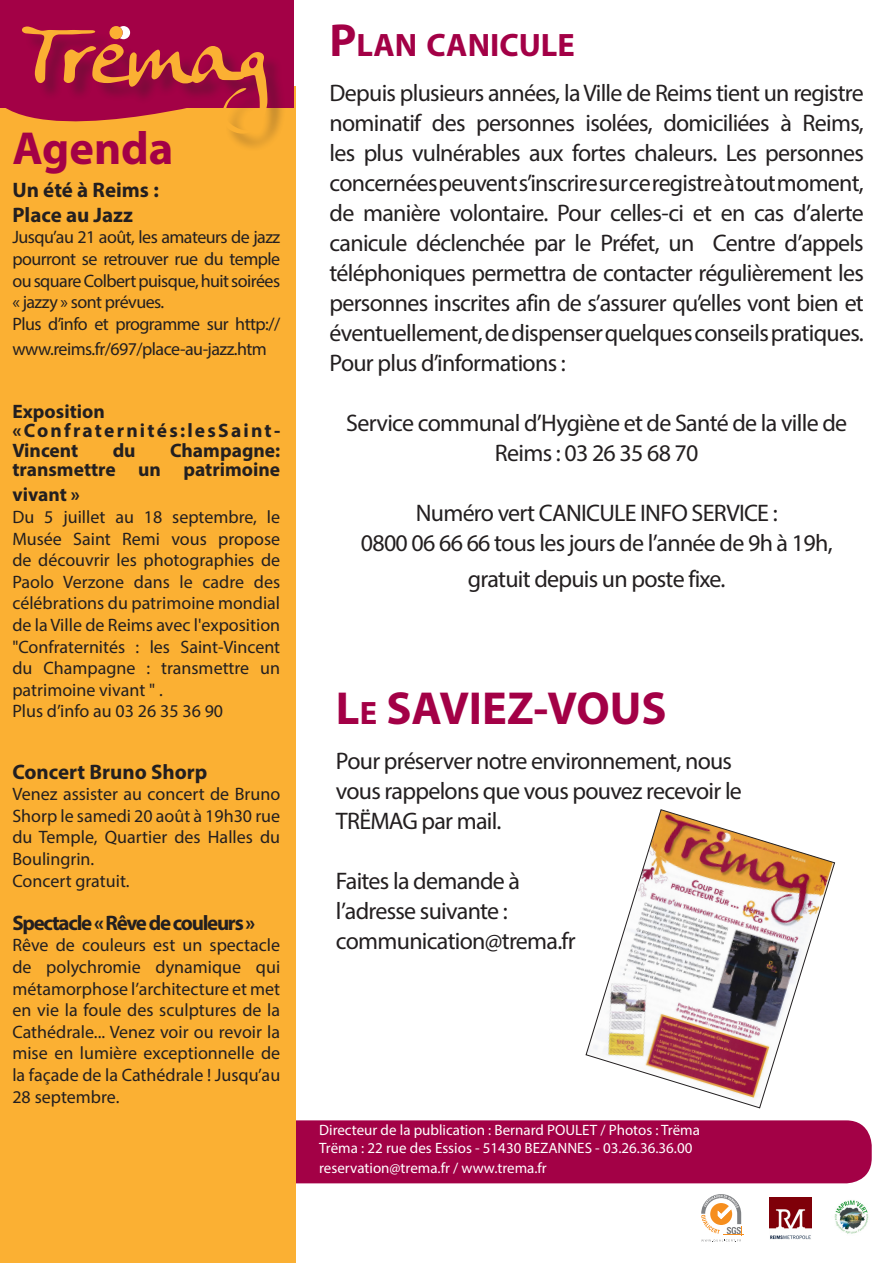
<style>
.page{position:relative;width:893px;height:1263px;background:#fff}
.page>*{position:absolute;margin:0;border:0;box-sizing:border-box;transform-origin:0 0}
.t1{font:700 46.5px "Myriad Pro";color:#a30046}
.t2{font:700 46.5px "Myriad Pro";color:#a30146}
.t3{font:700 32.55px "Myriad Pro";color:#a30046}
.t4{font:24px/30px "Myriad Pro";letter-spacing:-.03em;color:#231f20;text-align:justify}
.t5{font:700 21px "Myriad Pro";letter-spacing:-.005em;color:#231f20}
.t6{font:700 21px "Myriad Pro";letter-spacing:-.06em;color:#231f20}
.t7{font:700 19.5px/19.5px "Myriad Pro";color:#231f20;text-align:right}
.t8{font:700 19.5px/19.5px "Myriad Pro";letter-spacing:.115em;color:#231f20}
.t9{font:18px/21.6px "Myriad Pro";color:#231f20;text-align:justify}
.t10{font:18px/25.2px "Myriad Pro";letter-spacing:-.03em;color:#231f20}
.t11{font:15px/19.8px "Myriad Pro";color:#fff}
.s1{font-size:46.5px}
.s2{font-size:32.55px}
</style>
<div class="page">
<div style="left:227px;top:1120px;width:645px;height:63px;background:#a30146;border-radius:26px"></div>
<img style="left:769px;top:1197px;width:42px;height:43px">
<img style="left:834px;top:1200px;width:35px;height:34px">
<svg style="left:701px;top:1194px;width:43px;height:48px"></svg>
<div style="left:0;top:87px;width:296px;height:1176px;background:#fbb033"></div>
<div style="left:0;top:0;width:293px;height:108px;background:#a30146"></div>
<div style="left:25px;top:29px;width:261px;height:123px;background:#231f20;opacity:.3"></div>
<svg style="left:6px;top:26px;width:261px;height:124px"></svg>
<div style="left:109px;top:26px;width:14px;height:13px;background:#fbb033;border-radius:50%"></div>
<svg style="left:586px;top:809px;width:249px;height:299px"></svg>
<p class="t2" style="left:12px;top:118px;width:163px">Agenda</p>
<p class="t5" style="left:12px;top:176px;width:148px">Un été à Reims :</p>
<p class="t5" style="left:12px;top:201px;width:122px">Place au Jazz</p>
<p class="t9" style="left:12px;top:226px;width:269px">Jusqu’au 21 août, les amateurs de jazz pourront se retrouver rue du temple ou square Colbert puisque, huit soirées « jazzy » sont prévues.</p>
<p class="t10" style="left:12px;top:311px;width:269px">Plus d’info et programme sur http:// www.reims.fr/697/place-au-jazz.htm</p>
<p class="t7" style="left:12px;top:401px;width:94px">Exposition</p>
<p class="t8" style="left:12px;top:420px;width:269px">«Confraternités:lesSaint-<br>Vincent</p>
<p class="t7" style="left:12px;top:440px;width:269px">Champagne:<br>transmettre un patrimoine</p>
<p class="t7" style="left:12px;top:484px;width:69px">vivant »</p>
<p class="t9" style="left:12px;top:506px;width:269px">Du 5 juillet au 18 septembre, le Musée Saint Remi vous propose de découvrir les photographies de Paolo Verzone dans le cadre des célébrations du patrimoine mondial de la Ville de Reims avec l'exposition "Confraternités : les Saint-Vincent du Champagne : transmettre un patrimoine vivant " .</p>
<p class="t9" style="left:12px;top:700px;width:212px">Plus d’info au 03 26 35 36 90</p>
<p class="t7" style="left:113px;top:440px;width:24px">du</p>
<p class="t5" style="left:12px;top:758px;width:196px">Concert Bruno Shorp</p>
<p class="t9" style="left:12px;top:783px;width:269px">Venez assister au concert de Bruno Shorp le samedi 20 août à 19h30 rue du Temple, Quartier des Halles du Boulingrin.</p>
<p class="t9" style="left:12px;top:869px;width:119px">Concert gratuit.</p>
<p class="t6" style="left:12px;top:909px;width:244px">Spectacle « Rêve de couleurs »</p>
<p class="t9" style="left:12px;top:934px;width:269px">Rêve de couleurs est un spectacle de polychromie dynamique qui métamorphose l’architecture et met en vie la foule des sculptures de la Cathédrale... Venez voir ou revoir la mise en lumière exceptionnelle de la façade de la Cathédrale ! Jusqu’au 28 septembre.</p>
<p class="t3" style="left:330px;top:24px;width:247px"><span class="s1">P</span>LAN CANICULE</p>
<p class="t4" style="left:330px;top:78px;width:536px">Depuis plusieurs années, la Ville de Reims tient un registre nominatif des personnes isolées, domiciliées à Reims, les plus vulnérables aux fortes chaleurs. Les personnes concernées peuvent s’inscrire sur ce registre à tout moment, de manière volontaire. Pour celles-ci et en cas d’alerte canicule déclenchée par le Préfet, un Centre d’appels téléphoniques permettra de contacter régulièrement les personnes inscrites afin de s’assurer qu’elles vont bien et éventuellement, de dispenser quelques conseils pratiques.</p>
<p class="t4" style="left:330px;top:348px;width:238px">Pour plus d’informations :</p>
<p class="t4" style="left:346px;top:408px;width:502px;text-align:center">Service communal d’Hygiène et de Santé de la ville de<br>Reims : 03 26 35 68 70</p>
<p class="t4" style="left:416px;top:498px;width:363px">Numéro vert CANICULE INFO SERVICE :</p>
<p class="t4" style="left:361px;top:528px;width:473px">0800 06 66 66 tous les jours de l’année de 9h à 19h,</p>
<p class="t4" style="left:468px;top:564px;width:259px">gratuit depuis un poste fixe.</p>
<p class="t1" style="left:336px;top:678px;width:271px">L<span class="s2">E</span> SAVIEZ-VOUS</p>
<p class="t4" style="left:336px;top:745px;width:398px">Pour préserver notre environnement, nous</p>
<p class="t4" style="left:336px;top:775px;width:408px">vous rappelons que vous pouvez recevoir le</p>
<p class="t4" style="left:336px;top:805px;width:167px">TRËMAG par mail.</p>
<p class="t4" style="left:336px;top:865px;width:186px">Faites la demande à</p>
<p class="t4" style="left:336px;top:895px;width:173px">l’adresse suivante :</p>
<p class="t4" style="left:336px;top:925px;width:241px">communication@trema.fr</p>
<p class="t11" style="left:319px;top:1120px;width:382px">Directeur de la publication : Bernard POULET / Photos : Trëma</p>
<p class="t11" style="left:319px;top:1138px;width:375px">Trëma : 22 rue des Essios - 51430 BEZANNES - 03.26.36.36.00 reservation@trema.fr / www.trema.fr</p>
</div>
